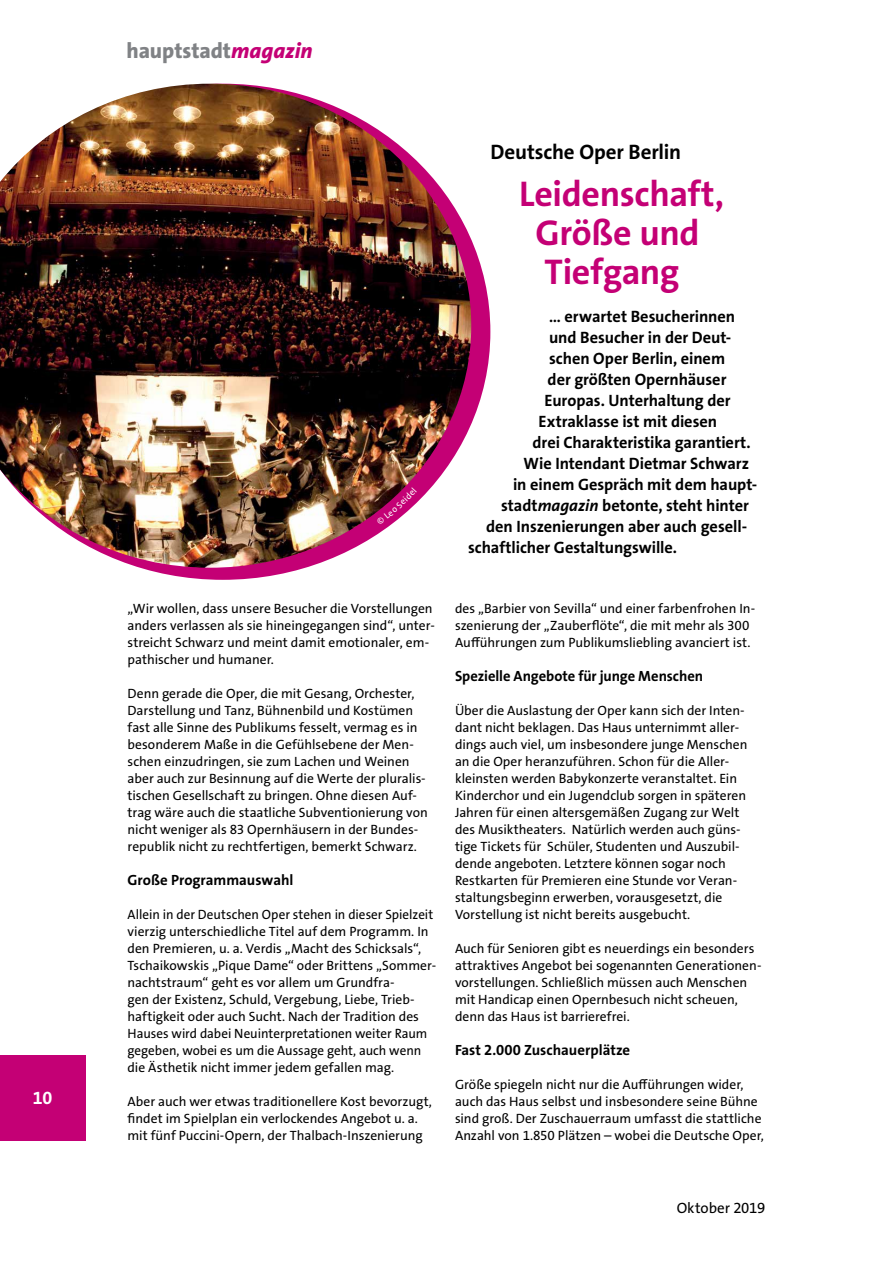
<style>
.page{position:relative;width:893px;height:1263px;background:#fff}
.page>*{position:absolute;margin:0;border:0;box-sizing:border-box;transform-origin:0 0}
.t1{font:700 36px/39px "The Sans Os F";letter-spacing:-.01em;color:#c40075;text-align:center}
.t2{font:800 21.75px "The Sans Os F";letter-spacing:-.005em;color:#808285}
.t3{font:700 21px "The Sans Os F";letter-spacing:-.005em;color:#000}
.t4{font:700 18px "The Sans Os F";color:#fff}
.t5{font:700 16.5px "The Sans Os F";letter-spacing:-.005em;color:#000}
.t6{font:15px "The Sans Os F";letter-spacing:-.005em;color:#000}
.t7{font:700 14.85px "The Sans Os F";color:#000}
.t8{font:13.5px/17px "The Sans Os F";color:#000}
.s1{font-style:italic;color:#c40075}
.s2{font-style:italic}
</style>
<div class="page">
<svg style="left:141px;top:239px;width:349px;height:341px"></svg>
<img style="left:0;top:84px;width:471px;height:484px">
<div style="left:0;top:1056px;width:85px;height:85px;background:#c40075"></div>
<svg style="left:377px;top:487px;width:40px;height:37px"></svg>
<h3 class="t4" style="left:33px;top:1087px;width:21px">10</h3>
<h2 class="t2" style="left:126px;top:37px;width:188px">hauptstadt<span class="s1">magazin</span></h2>
<p class="t8" style="left:128px;top:600px;width:309px">„Wir wollen, dass unsere Besucher die Vorstellungen anders verlassen als sie hineingegangen sind“, unter&shy;streicht Schwarz und meint damit emotionaler, em&shy;pathischer und humaner.</p>
<p class="t8" style="left:128px;top:685px;width:302px">Denn gerade die Oper, die mit Gesang, Orchester, Darstellung und Tanz, Bühnenbild und Kostümen fast alle Sinne des Publikums fesselt, vermag es in besonderem Maße in die Gefühlsebene der Men&shy;schen einzudringen, sie zum Lachen und Weinen aber auch zur Besinnung auf die Werte der pluralis&shy;tischen Gesellschaft zu bringen. Ohne diesen Auf&shy;trag wäre auch die staatliche Subventionierung von nicht weniger als 83 Opernhäusern in der Bundes&shy;republik nicht zu rechtfertigen, bemerkt Schwarz.</p>
<p class="t7" style="left:128px;top:870px;width:167px">Große Programmauswahl</p>
<p class="t8" style="left:128px;top:906px;width:310px">Allein in der Deutschen Oper stehen in dieser Spielzeit vierzig unterschiedliche Titel auf dem Programm. In den Premieren, u. a. Verdis „Macht des Schicksals“, Tschaikowskis „Pique Dame“ oder Brittens „Sommer&shy;nachtstraum“ geht es vor allem um Grundfra-<br>gen der Existenz, Schuld, Vergebung, Liebe, Trieb&shy;haftigkeit oder auch Sucht. Nach der Tradition des Hauses wird dabei Neuinterpretationen weiter Raum gegeben, wobei es um die Aussage geht, auch wenn die Ästhetik nicht immer jedem gefallen mag.</p>
<p class="t8" style="left:128px;top:1093px;width:306px">Aber auch wer etwas traditionellere Kost bevorzugt, findet im Spielplan ein verlockendes Angebot u. a. mit fünf Puccini-Opern, der Thalbach-Inszenierung</p>
<h3 class="t3" style="left:491px;top:138px;width:192px">Deutsche Oper Berlin</h3>
<h1 class="t1" style="left:519px;top:175px;width:206px">Leidenschaft,<br>Größe und<br>Tiefgang</h1>
<p class="t5" style="left:549px;top:306px;width:188px">… erwartet Besucherinnen</p>
<p class="t5" style="left:549px;top:327px;width:184px">und Besucher in der Deut-</p>
<p class="t5" style="left:549px;top:348px;width:178px">schen Oper Berlin, einem</p>
<p class="t5" style="left:548px;top:369px;width:180px">der größten Opernhäuser</p>
<p class="t5" style="left:545px;top:390px;width:188px">Europas. Unterhaltung der</p>
<p class="t5" style="left:539px;top:411px;width:180px">Extraklasse ist mit diesen</p>
<p class="t5" style="left:533px;top:432px;width:220px">drei Charakteristika garantiert.</p>
<p class="t5" style="left:524px;top:453px;width:227px">Wie Intendant Dietmar Schwarz</p>
<p class="t5" style="left:513px;top:474px;width:246px">in einem Gespräch mit dem haupt-</p>
<p class="t5" style="left:501px;top:495px;width:249px">stadt<span class="s2">magazin</span> betonte, steht hinter</p>
<p class="t5" style="left:486px;top:516px;width:263px">den Inszenierungen aber auch gesell-</p>
<p class="t5" style="left:468px;top:537px;width:211px">schaftlicher Gestaltungswille.</p>
<p class="t8" style="left:455px;top:600px;width:302px">des „Barbier von Sevilla“ und einer farbenfrohen In&shy;szenierung der „Zauberflöte“, die mit mehr als 300<br>Aufführungen zum Publikumsliebling avanciert ist.</p>
<p class="t7" style="left:455px;top:666px;width:250px">Spezielle Angebote für junge Menschen</p>
<p class="t8" style="left:455px;top:702px;width:294px">Über die Auslastung der Oper kann sich der Inten&shy;dant nicht beklagen. Das Haus unternimmt aller&shy;dings auch viel, um insbesondere junge Menschen an die Oper heranzuführen. Schon für die Aller&shy;kleinsten werden Babykonzerte veranstaltet. Ein Kinderchor und ein Jugendclub sorgen in späteren Jahren für einen altersgemäßen Zugang zur Welt des Musiktheaters. Natürlich werden auch güns&shy;tige Tickets für Schüler, Studenten und Auszubil&shy;dende angeboten. Letztere können sogar noch Restkarten für Premieren eine Stunde vor Veran&shy;staltungsbeginn erwerben, vorausgesetzt, die Vorstellung ist nicht bereits ausgebucht.</p>
<p class="t8" style="left:455px;top:940px;width:308px">Auch für Senioren gibt es neuerdings ein besonders attraktives Angebot bei sogenannten Generationen&shy;vorstellungen. Schließlich müssen auch Menschen mit Handicap einen Opernbesuch nicht scheuen, denn das Haus ist barrierefrei.</p>
<p class="t7" style="left:455px;top:1041px;width:177px">Fast 2.000 Zuschauerplätze</p>
<p class="t8" style="left:455px;top:1076px;width:310px">Größe spiegeln nicht nur die Aufführungen wider, auch das Haus selbst und insbesondere seine Bühne sind groß. Der Zuschauerraum umfasst die stattliche Anzahl von 1.850 Plätzen – wobei die Deutsche Oper,</p>
<p class="t6" style="left:677px;top:1198px;width:90px">Oktober 2019</p>
</div>
